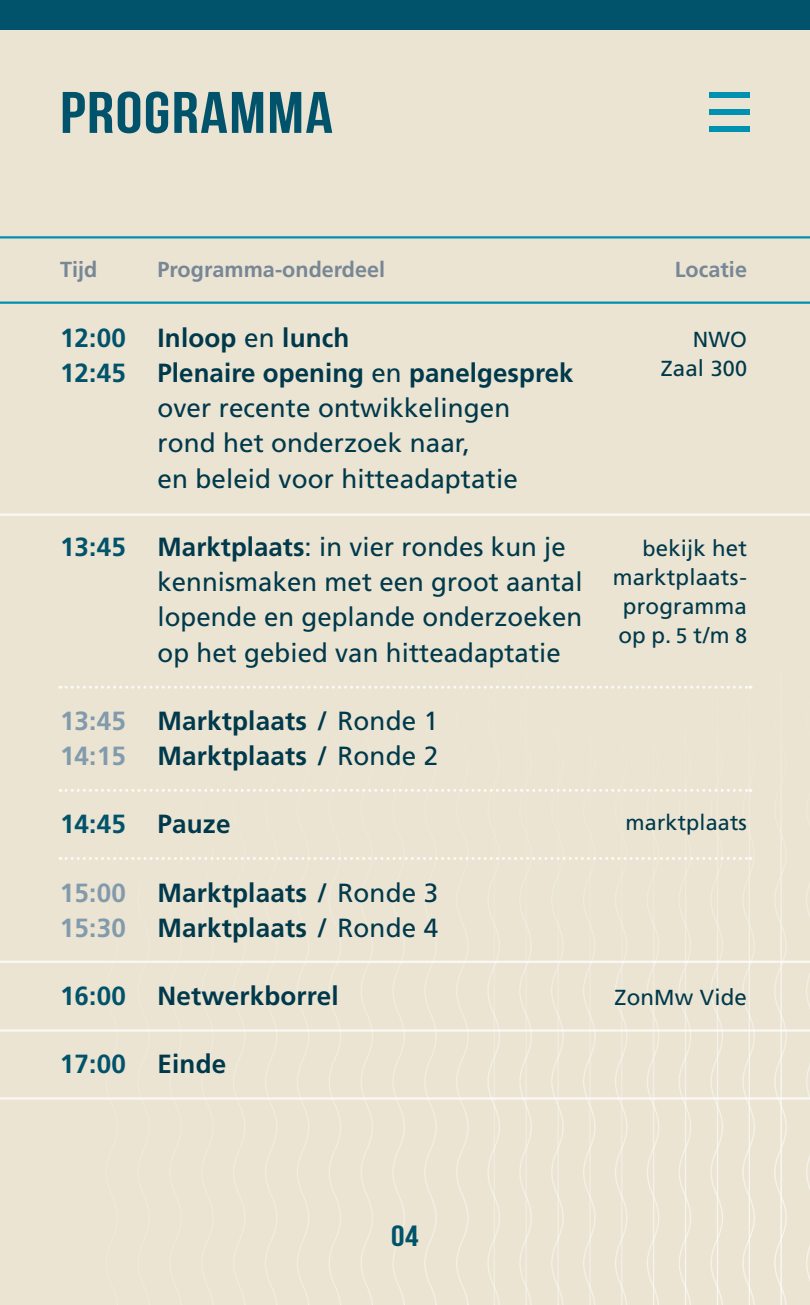
<style>
.page{position:relative;width:810px;height:1305px;background:#fff}
.page>*{position:absolute;margin:0;border:0;box-sizing:border-box;transform-origin:0 0}
.t1{font:58.5px "Bebas Neue";letter-spacing:.02em;color:#00536b;scale:1.16 1}
.t2{font:29.25px "Bebas Neue";color:#00536b;scale:1.16 1}
.t3{font:26.25px/35.2px "Frutiger LT Pro";letter-spacing:.005em;color:#00394b}
.t4{font:700 26.25px/35.2px "Frutiger LT Pro";letter-spacing:.005em;color:#00394b}
.t5{font:700 26.25px "Frutiger LT Pro";letter-spacing:.005em;color:#00536b}
.t6{font:22.5px "Frutiger LT Pro";letter-spacing:.005em;color:#00394b}
.t7{font:700 21.75px "Frutiger LT Pro";color:#788796}
.t8{font:21.75px "Frutiger LT Pro";letter-spacing:.005em;color:#00394b}
.s1{color:#00536b}
.s2{font-weight:400}
.s3{font-size:22.5px}
.s4{font-weight:700;color:#00536b}
.s5{font-weight:700}
.s6{font-size:21.75px}
.s7{font-size:21px}
.s8{color:#829bac}
.s9{color:#00394b}
</style>
<div class="page">
<div style="left:0;top:30px;width:810px;height:1275px;background:#ebe4d2"></div>
<hr style="left:0;top:236px;width:810px;height:3px;background:#0091b1">
<hr style="left:0;top:302px;width:810px;height:2px;background:#0091b1">
<hr style="left:0;top:514px;width:810px;height:2px;background:#fff">
<hr style="left:0;top:1029px;width:810px;height:3px;background:#fff">
<hr style="left:0;top:961px;width:810px;height:2px;background:#fff">
<svg style="left:60px;top:686px;width:691px;height:3px"></svg>
<svg style="left:60px;top:789px;width:691px;height:3px"></svg>
<svg style="left:60px;top:857px;width:691px;height:3px"></svg>
<hr style="left:0;top:1097px;width:810px;height:3px;background:#fff">
<div style="left:710px;top:92px;width:40px;height:6px;background:#0091b1"></div>
<div style="left:710px;top:127px;width:40px;height:5px;background:#0091b1"></div>
<div style="left:710px;top:109px;width:40px;height:6px;background:#0091b1"></div>
<div style="left:0;top:0;width:810px;height:30px;background:#00536b"></div>
<h1 class="t1" style="left:60px;top:81px;width:237px">PROGRAMMA</h1>
<p class="t7" style="left:60px;top:257px;width:39px">Tijd</p>
<p class="t7" style="left:158px;top:257px;width:229px">Programma-onderdeel</p>
<p class="t7" style="left:675px;top:257px;width:74px">Locatie</p>
<p class="t4" style="left:60px;top:320px;width:291px"><span class="s1">12:00</span> Inloop <span class="s2">en</span> lunch</p>
<p class="t8" style="left:693px;top:326px;width:56px">NWO</p>
<p class="t4" style="left:60px;top:355px;width:515px"><span class="s1">12:45</span> Plenaire opening <span class="s2">en</span> panelgesprek</p>
<p class="t8" style="left:661px;top:356px;width:88px">Z<span class="s3">aal</span> 300</p>
<p class="t3" style="left:157px;top:391px;width:362px">over recente ontwikkelingen rond het onderzoek naar,<br>en beleid voor hitteadaptatie</p>
<p class="t3" style="left:60px;top:529px;width:507px"><span class="s4">13:45</span> <span class="s5">Marktplaats</span>: in vier rondes kun je</p>
<p class="t6" style="left:643px;top:535px;width:106px"><span class="s6">b</span>ekijk het</p>
<p class="t3" style="left:158px;top:565px;width:591px">kennismaken met een groot aantal <sup>marktplaats&shy;</sup>lopende en geplande onderzoeken</p>
<p class="t6" style="left:623px;top:593px;width:126px">programma</p>
<p class="t6" style="left:618px;top:622px;width:130px">op p. <span class="s7">5</span> t/m <span class="s7">8</span></p>
<p class="t3" style="left:158px;top:635px;width:405px">op het gebied van hitteadaptatie</p>
<p class="t4" style="left:60px;top:703px;width:380px"><span class="s8">13:45</span> Marktplaats / <span class="s2">Ronde 1<br></span><span class="s8">14:15</span> Marktplaats / <span class="s2">Ronde 2</span></p>
<p class="t5" style="left:60px;top:809px;width:172px">14:45 <span class="s9">Pauze</span></p>
<p class="t8" style="left:626px;top:810px;width:123px">marktplaats</p>
<p class="t4" style="left:60px;top:875px;width:380px"><span class="s8">15:00</span> Marktplaats / <span class="s2">Ronde 3<br></span><span class="s8">15:30</span> Marktplaats / <span class="s2">Ronde 4</span></p>
<p class="t4" style="left:60px;top:978px;width:280px"><span class="s1">16:00</span> Netwerkborrel</p>
<p class="t6" style="left:615px;top:984px;width:134px"><span class="s6">Z</span>on<span class="s6">M</span>w <span class="s6">V</span>ide</p>
<p class="t5" style="left:60px;top:1049px;width:168px">17:00 <span class="s9">Einde</span></p>
<p class="t2" style="left:391px;top:1220px;width:25px">04</p>
</div>
